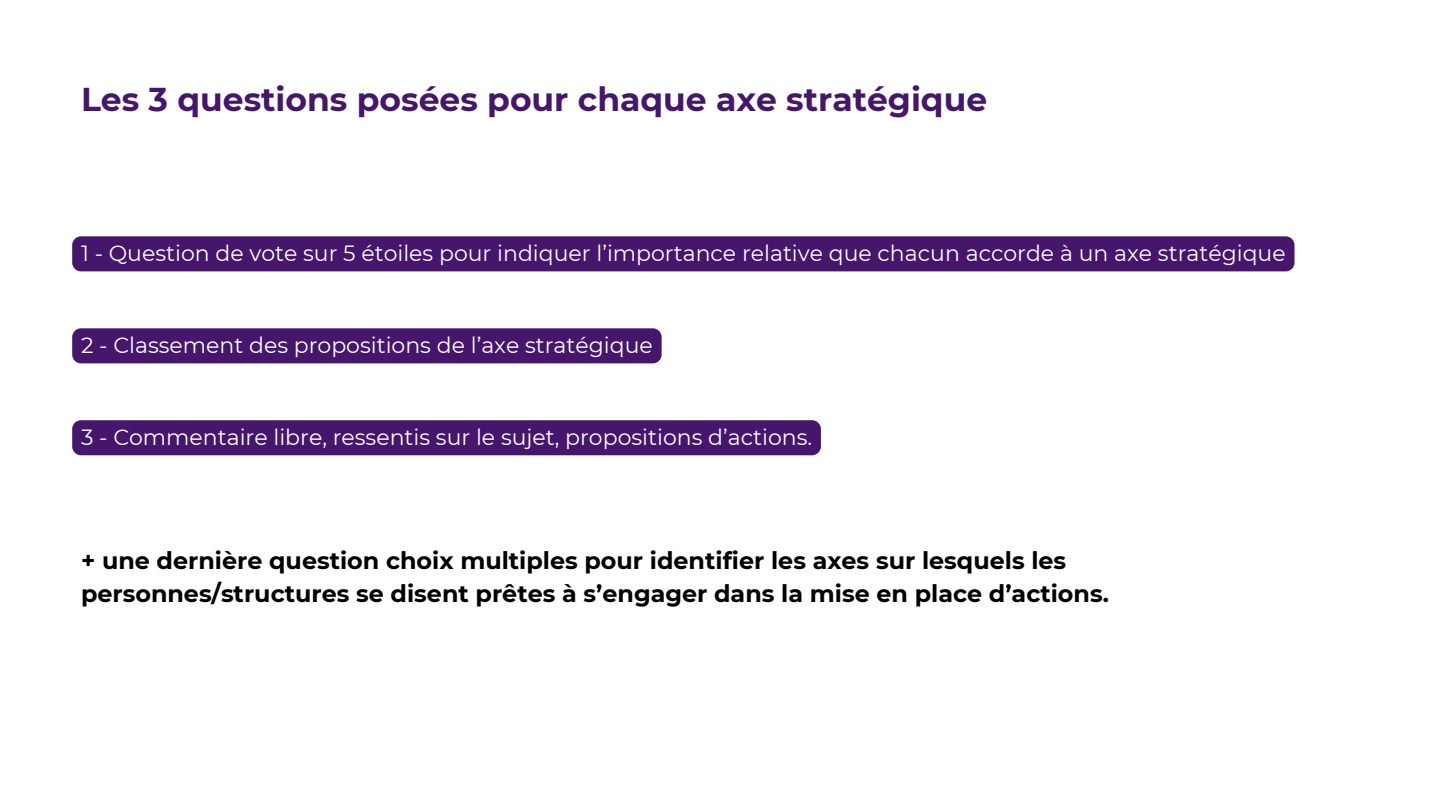
<style>
.page{position:relative;width:1440px;height:810px;background:#fff}
.page>*{position:absolute;margin:0;border:0;box-sizing:border-box;transform-origin:0 0}
.t1{font:700 33px "Montserrat";color:#46156c}
.t2{font:700 23.8px/33.3px "Montserrat";color:#000}
.t3{font:22px "Montserrat";color:#fff}
</style>
<div class="page">
<div style="left:72px;top:236px;width:1223px;height:35px;background:#46156c"></div>
<div style="left:72px;top:328px;width:590px;height:35px;background:#46156c;border-radius:9px"></div>
<div style="left:72px;top:420px;width:749px;height:35px;background:#46156c;border-radius:9px"></div>
<p class="t1" style="left:81px;top:80px;width:908px">Les 3 questions posées pour chaque axe stratégique</p>
<h1 class="t3" style="left:81px;top:240px;width:1206px">1 - Question de vote sur 5 étoiles pour indiquer l’importance relative que chacun accorde à un axe stratégique</h1>
<p class="t3" style="left:81px;top:332px;width:573px">2 - Classement des propositions de l’axe stratégique</p>
<p class="t3" style="left:81px;top:424px;width:733px">3 - Commentaire libre, ressentis sur le sujet, propositions d’actions.</p>
<h2 class="t2" style="left:81px;top:544px;width:1029px">+ une dernière question choix multiples pour identifier les axes sur lesquels les personnes/structures se disent prêtes à s’engager dans la mise en place d’actions.</h2>
</div>
